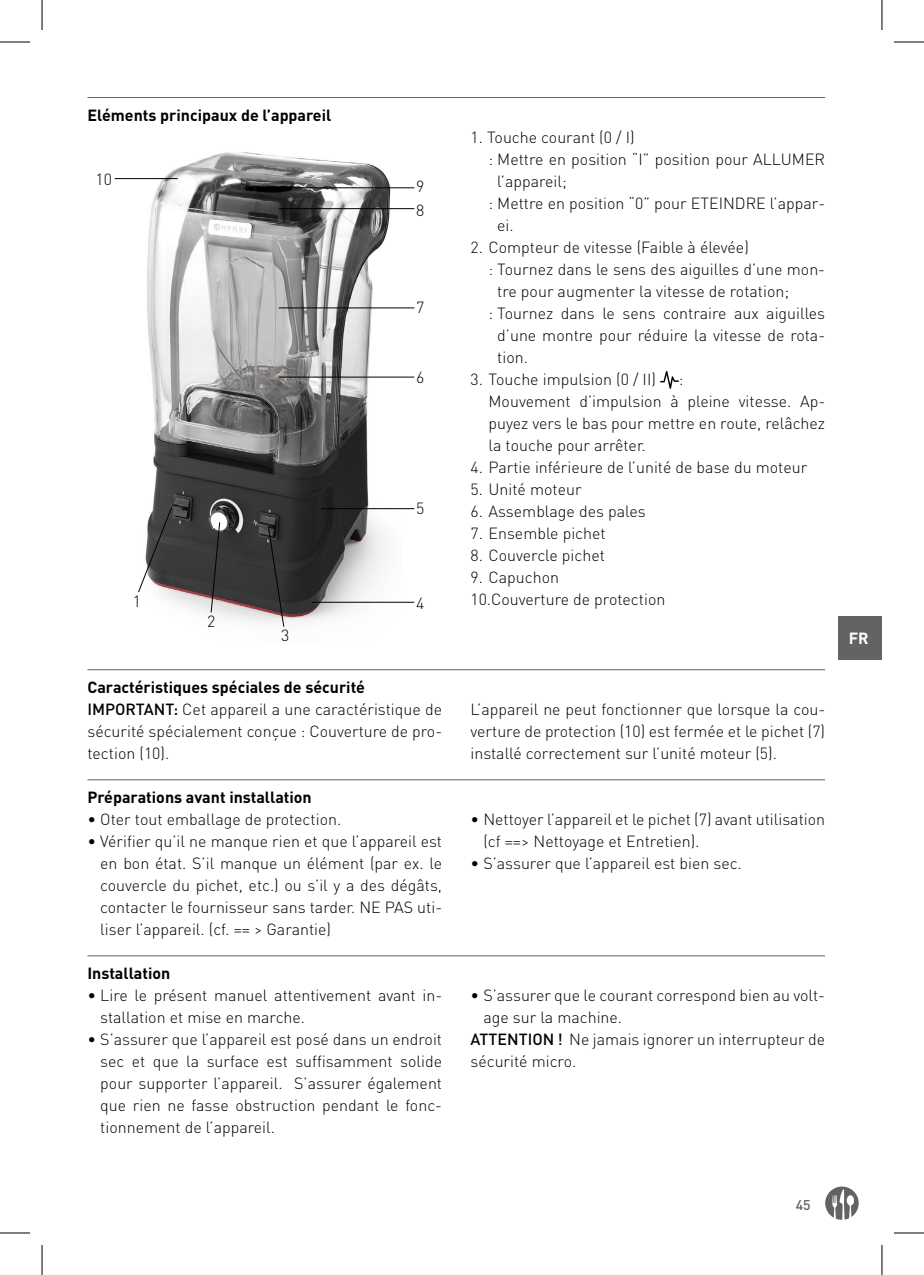
<style>
.page{position:relative;width:924px;height:1275px;background:#fff}
.page>*{position:absolute;margin:0;border:0;box-sizing:border-box;transform-origin:0 0}
.t1{font:300 16px/22px "DIN Pro";color:#000}
.t2{font:700 16px "DIN Pro";color:#000}
.t3{font:700 16px "DIN Pro";color:#fff}
.t4{font:500 14px "DIN Pro";color:#646363}
.s1{font-weight:700}
.s2{font-weight:500}
</style>
<div class="page">
<svg style="left:825px;top:1186px;width:33px;height:33px"></svg>
<div style="left:838px;top:616px;width:43px;height:43px;background:#646363"></div>
<hr style="left:87px;top:97px;width:737px;height:1px;background:#646363">
<img style="left:114px;top:152px;width:287px;height:471px">
<hr style="left:115px;top:178px;width:62px;height:1px;background:#000">
<hr style="left:278px;top:187px;width:136px;height:1px;background:#000">
<hr style="left:278px;top:208px;width:136px;height:1px;background:#000">
<hr style="left:278px;top:307px;width:136px;height:1px;background:#000">
<hr style="left:278px;top:376px;width:136px;height:1px;background:#000">
<hr style="left:311px;top:602px;width:103px;height:1px;background:#000">
<svg style="left:267px;top:525px;width:18px;height:102px"></svg>
<hr style="left:321px;top:508px;width:93px;height:1px;background:#000">
<svg style="left:210px;top:521px;width:11px;height:92px"></svg>
<svg style="left:137px;top:505px;width:36px;height:88px"></svg>
<svg style="left:660px;top:371px;width:18px;height:18px"></svg>
<hr style="left:87px;top:669px;width:737px;height:1px;background:#646363">
<hr style="left:87px;top:779px;width:737px;height:1px;background:#646363">
<hr style="left:87px;top:955px;width:737px;height:1px;background:#646363">
<hr style="left:0;top:42px;width:30px;height:1px;background:#000">
<hr style="left:893px;top:42px;width:30px;height:1px;background:#000">
<hr style="left:0;top:1232px;width:30px;height:1px;background:#000">
<hr style="left:893px;top:1232px;width:30px;height:1px;background:#000">
<hr style="left:42px;top:0;width:1px;height:30px;background:#000">
<hr style="left:42px;top:1245px;width:1px;height:30px;background:#000">
<hr style="left:881px;top:0;width:1px;height:30px;background:#000">
<hr style="left:881px;top:1245px;width:1px;height:30px;background:#000">
<p class="t2" style="left:87px;top:102px;width:245px">Eléments principaux de l’appareil</p>
<p class="t1" style="left:96px;top:167px;width:18px">10</p>
<p class="t1" style="left:133px;top:589px;width:10px">1</p>
<p class="t1" style="left:207px;top:610px;width:10px">2</p>
<p class="t1" style="left:281px;top:623px;width:10px">3</p>
<p class="t1" style="left:416px;top:175px;width:10px">9</p>
<p class="t1" style="left:416px;top:198px;width:10px">8</p>
<p class="t1" style="left:416px;top:296px;width:10px">7</p>
<p class="t1" style="left:416px;top:365px;width:10px">6</p>
<p class="t1" style="left:416px;top:497px;width:10px">5</p>
<p class="t1" style="left:416px;top:591px;width:10px">4</p>
<p class="t1" style="left:87px;top:675px;width:356px"><span class="s1">Caractéristiques spéciales de sécurité </span><span class="s2">IMPORTANT:</span> Cet appareil a une caractéristique de sécurité spécialement conçue : Couverture de pro&shy;tection (10).</p>
<p class="t2" style="left:87px;top:784px;width:226px">Préparations avant installation</p>
<p class="t1" style="left:87px;top:807px;width:255px">• Oter tout emballage de protection.</p>
<p class="t1" style="left:100px;top:829px;width:343px;text-align:justify;text-indent:-13px">• Vérifier qu’il ne manque rien et que l’appareil est en bon état. S’il manque un élément (par ex. le couvercle du pichet, etc.) ou s’il y a des dégâts, contacter le fournisseur sans tarder. NE PAS uti&shy;liser l’appareil. (cf. == &gt; Garantie)</p>
<p class="t2" style="left:87px;top:960px;width:84px">Installation</p>
<p class="t1" style="left:100px;top:983px;width:343px;text-indent:-13px">• Lire le présent manuel attentivement avant in&shy;stallation et mise en marche.</p>
<p class="t1" style="left:100px;top:1027px;width:343px;text-align:justify;text-indent:-13px">• S’assurer que l’appareil est posé dans un endroit sec et que la surface est suffisamment solide pour supporter l’appareil. S’assurer également que rien ne fasse obstruction pendant le fonc&shy;tionnement de l’appareil.</p>
<p class="t1" style="left:470px;top:125px;width:165px">1. Touche courant (0 / I)</p>
<p class="t1" style="left:488px;top:147px;width:338px">: Mettre en position “I” position pour ALLUMER</p>
<p class="t1" style="left:497px;top:169px;width:71px">l’appareil;</p>
<p class="t1" style="left:488px;top:191px;width:338px">: Mettre en position “0” pour ETEINDRE l’appar-</p>
<p class="t1" style="left:497px;top:213px;width:18px">ei.</p>
<p class="t1" style="left:470px;top:235px;width:280px">2. Compteur de vitesse (Faible à élevée)</p>
<p class="t1" style="left:488px;top:257px;width:338px">: Tournez dans le sens des aiguilles d’une mon-</p>
<p class="t1" style="left:497px;top:279px;width:293px">tre pour augmenter la vitesse de rotation;</p>
<p class="t1" style="left:488px;top:301px;width:338px">: Tournez dans le sens contraire aux aiguilles</p>
<p class="t1" style="left:497px;top:323px;width:329px">d’une montre pour réduire la vitesse de rota-</p>
<p class="t1" style="left:497px;top:345px;width:32px">tion.</p>
<p class="t1" style="left:470px;top:367px;width:187px">3. Touche impulsion (0 / II)</p>
<p class="t1" style="left:488px;top:367px;width:338px;text-indent:190px">:<br>Mouvement d’impulsion à pleine vitesse. Ap&shy;puyez vers le bas pour mettre en route, relâchez la touche pour arrêter.</p>
<p class="t1" style="left:470px;top:455px;width:338px">4. Partie inférieure de l’unité de base du moteur</p>
<p class="t1" style="left:470px;top:477px;width:112px">5. Unité moteur</p>
<p class="t1" style="left:470px;top:499px;width:176px">6. Assemblage des pales</p>
<p class="t1" style="left:470px;top:521px;width:137px">7. Ensemble pichet</p>
<p class="t1" style="left:470px;top:543px;width:136px">8. Couvercle pichet</p>
<p class="t1" style="left:470px;top:565px;width:196px">9. Capuchon<br>10.Couverture de protection</p>
<p class="t1" style="left:470px;top:697px;width:356px;text-align:justify">L’appareil ne peut fonctionner que lorsque la cou&shy;verture de protection (10) est fermée et le pichet (7) installé correctement sur l’unité moteur (5).</p>
<p class="t1" style="left:483px;top:807px;width:343px;text-indent:-13px">• Nettoyer l’appareil et le pichet (7) avant utilisation (cf ==&gt; Nettoyage et Entretien).</p>
<p class="t1" style="left:470px;top:851px;width:273px">• S’assurer que l’appareil est bien sec.</p>
<p class="t3" style="left:848px;top:625px;width:21px">FR</p>
<p class="t1" style="left:470px;top:983px;width:356px">• S’assurer que le courant correspond bien au volt-</p>
<p class="t1" style="left:483px;top:1005px;width:140px">age sur la machine.</p>
<p class="t1" style="left:470px;top:1027px;width:356px"><span class="s2">ATTENTION !</span> Ne jamais ignorer un interrupteur de</p>
<p class="t1" style="left:470px;top:1049px;width:107px">sécurité micro.</p>
<p class="t4" style="left:795px;top:1193px;width:16px">45</p>
</div>
